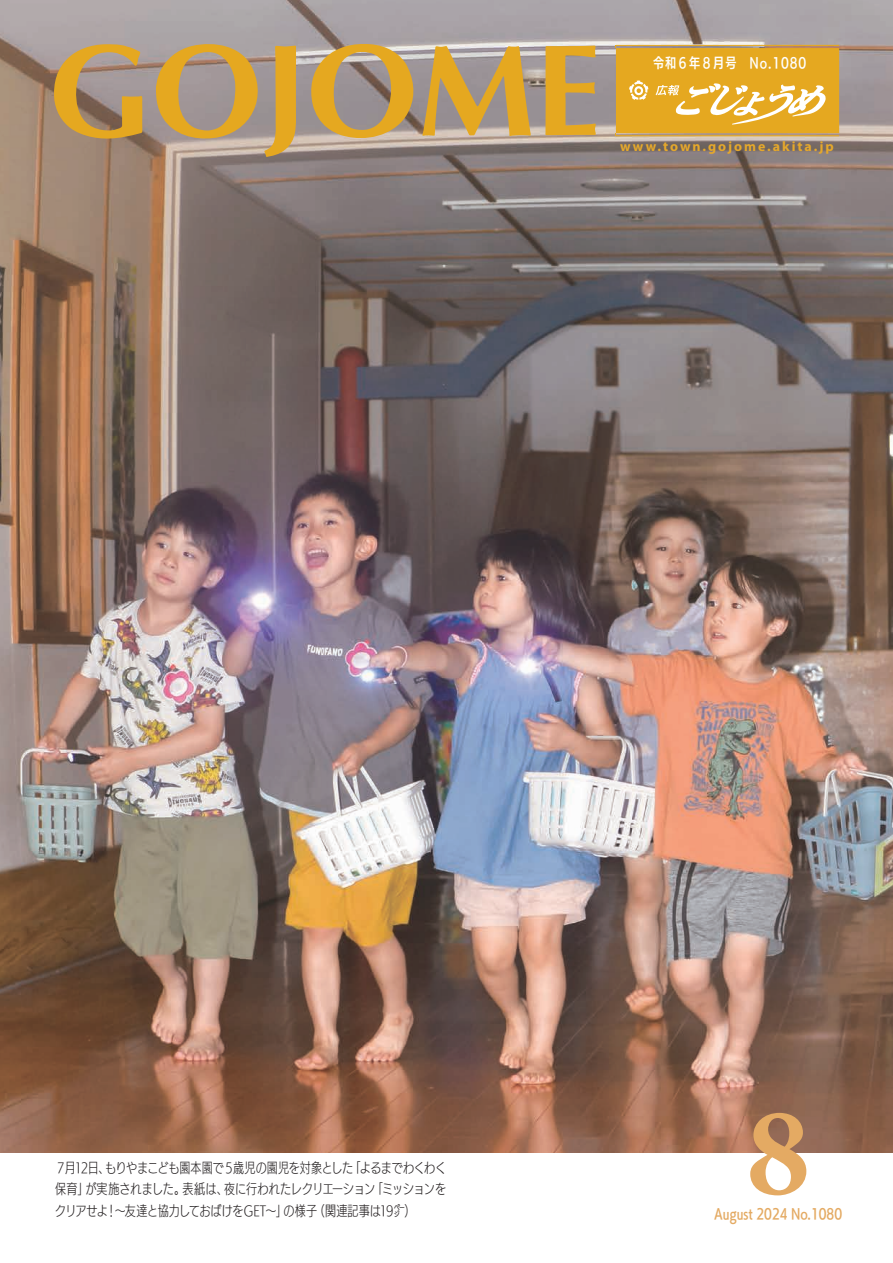
<style>
.page{position:relative;width:893px;height:1263px;background:#fff}
.page>*{position:absolute;margin:0;border:0;box-sizing:border-box;transform-origin:0 0}
.t1{font:700 127.5px "Minion Pro";color:#e4aa63}
.t2{font:13.8px/21.3px "UD Kakugo C80 Pro L";letter-spacing:-.02em;color:#231f20;text-align:justify}
.t3{font:700 13.8px "Myriad Pro";letter-spacing:.14em;color:#e5a82c}
.t4{font:13.8px "UD Kakugo C80 Pro DB";color:#e4aa63}
.t5{font:13.8px "UD Kakugo C80 Pro DB";letter-spacing:.07em;color:#fff}
</style>
<div class="page">
<img style="left:0;top:0;width:893px;height:1152px">
<svg style="left:422px;top:45px;width:109px;height:92px;background:#c3a367"></svg>
<svg style="left:304px;top:44px;width:112px;height:97px;background:#bb9e6a"></svg>
<svg style="left:54px;top:44px;width:89px;height:96px;background:#b8965c"></svg>
<svg style="left:544px;top:44px;width:55px;height:91px;background:#c4a059"></svg>
<svg style="left:156px;top:44px;width:140px;height:113px;background:#bfa068"></svg>
<svg style="left:616px;top:45px;width:223px;height:91px;background:#e4af3b"></svg>
<p class="t5" style="left:653px;top:52px;width:155px">令和６年８月号　No.1080</p>
<p class="t3" style="left:620px;top:138px;width:215px">www.town.gojome.akita.jp</p>
<p class="t2" style="left:55px;top:1157px;width:392px">７月12日、もりやまこども園本園で５歳児の園児を対象とした「よるまでわくわく保育」が実施されました。表紙は、夜に行われたレクリエーション「ミッションをクリアせよ！〜友達と協力しておばけをGET〜」の様子（関連記事は19㌻）</p>
<p class="t1" style="left:746px;top:1063px;width:65px">8</p>
<p class="t4" style="left:714px;top:1203px;width:129px">August 2024 No.1080</p>
</div>
